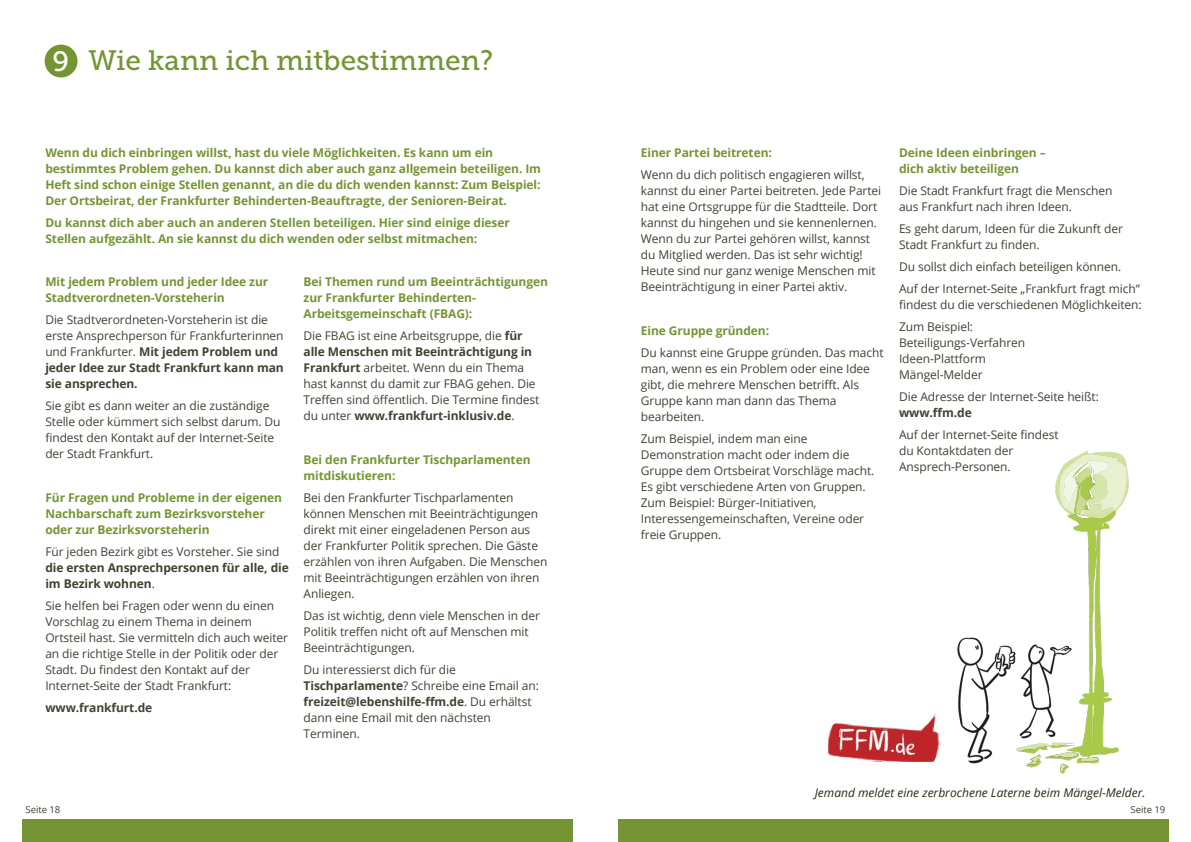
<style>
.page{position:relative;width:1191px;height:842px;background:#fff}
.page>*{position:absolute;margin:0;border:0;box-sizing:border-box;transform-origin:0 0}
.t1{font:28px "Museo Slab 500";color:#759535}
.t2{font:28px "Museo Slab 500";color:#fff}
.t3{font:12px/16px "Open Sans";letter-spacing:-.005em;color:#444034}
.t4{font:700 12px/16px "Open Sans";letter-spacing:-.005em;color:#759535}
.t5{font:700 12px/16px "Open Sans";letter-spacing:-.005em;color:#444034}
.t6{font:italic 12px "Open Sans";color:#2f2912}
.t7{font:9.6px "Open Sans";letter-spacing:-.005em;color:#444034}
.s1{font-weight:700}
.s2{font-weight:400}
</style>
<div class="page">
<div style="left:23px;top:819px;width:550px;height:23px;background:#759535"></div>
<div style="left:618px;top:819px;width:550px;height:23px;background:#759535"></div>
<img style="left:1081px;top:451px;width:47px;height:43px">
<img style="left:1060px;top:519px;width:58px;height:254px">
<img style="left:1070px;top:454px;width:57px;height:65px">
<img style="left:1067px;top:460px;width:41px;height:43px">
<img style="left:1015px;top:462px;width:83px;height:309px">
<img style="left:958px;top:637px;width:57px;height:126px">
<img style="left:828px;top:714px;width:112px;height:48px">
<img style="left:837px;top:724px;width:82px;height:37px">
<img style="left:1019px;top:645px;width:53px;height:94px">
<div style="left:45px;top:45px;width:32px;height:32px;background:#759535;border:2px solid #759535;border-radius:50%"></div>
<h1 class="t2" style="left:52px;top:50px;width:18px">9</h1>
<h1 class="t1" style="left:88px;top:49px;width:406px">Wie kann ich mitbestimmen?</h1>
<p class="t4" style="left:45px;top:145px;width:497px">Wenn du dich einbringen willst, hast du viele Möglichkeiten. Es kann um ein bestimmtes Problem gehen. Du kannst dich aber auch ganz allgemein beteiligen. Im Heft sind schon einige Stellen genannt, an die du dich wenden kannst: Zum Beispiel:<br>Der Ortsbeirat, der Frankfurter Behinderten-Beauftragte, der Senioren-Beirat.</p>
<p class="t4" style="left:45px;top:215px;width:466px">Du kannst dich aber auch an anderen Stellen beteiligen. Hier sind einige dieser<br>Stellen aufgezählt. An sie kannst du dich wenden oder selbst mitmachen:</p>
<h2 class="t4" style="left:45px;top:275px;width:224px">Mit jedem Problem und jeder Idee zur<br>Stadtverordneten-Vorsteherin</h2>
<p class="t3" style="left:45px;top:313px;width:240px">Die Stadtverordneten-Vorsteherin ist die erste Ansprechperson für Frankfurterinnen und Frankfurter. <span class="s1">Mit jedem Problem und jeder Idee zur Stadt Frankfurt kann man sie ansprechen.</span></p>
<p class="t3" style="left:45px;top:399px;width:237px">Sie gibt es dann weiter an die zuständige Stelle oder kümmert sich selbst darum. Du findest den Kontakt auf der Internet-Seite der Stadt Frankfurt.</p>
<h2 class="t4" style="left:45px;top:491px;width:238px">Für Fragen und Probleme in der eigenen<br>Nachbarschaft zum Bezirksvorsteher oder zur Bezirksvorsteherin</h2>
<p class="t5" style="left:45px;top:545px;width:245px"><span class="s2">Für jeden Bezirk gibt es Vorsteher. Sie sind </span>die ersten Ansprechpersonen für alle, die im Bezirk wohnen<span class="s2">.</span></p>
<p class="t3" style="left:45px;top:599px;width:244px">Sie helfen bei Fragen oder wenn du einen Vorschlag zu einem Thema in deinem Ortsteil hast. Sie vermitteln dich auch weiter an die richtige Stelle in der Politik oder der Stadt. Du findest den Kontakt auf der Internet-Seite der Stadt Frankfurt:</p>
<p class="t5" style="left:45px;top:701px;width:108px">www.frankfurt.de</p>
<h2 class="t4" style="left:303px;top:275px;width:246px">Bei Themen rund um Beeinträchtigungen zur Frankfurter Behinderten-<br>Arbeitsgemeinschaft (FBAG):</h2>
<p class="t3" style="left:303px;top:329px;width:237px">Die FBAG ist eine Arbeitsgruppe, die <span class="s1">für alle Menschen mit Beeinträchtigung in Frankfurt</span> arbeitet. Wenn du ein Thema hast kannst du damit zur FBAG gehen. Die Treffen sind öffentlich. Die Termine findest du unter <span class="s1">www.frankfurt-inklusiv.de</span>.</p>
<h2 class="t4" style="left:303px;top:453px;width:228px">Bei den Frankfurter Tischparlamenten mitdiskutieren:</h2>
<p class="t3" style="left:303px;top:491px;width:245px">Bei den Frankfurter Tischparlamenten können Menschen mit Beeinträchtigungen direkt mit einer eingeladenen Person aus der Frankfurter Politik sprechen. Die Gäste erzählen von ihren Aufgaben. Die Menschen mit Beeinträchtigungen erzählen von ihren Anliegen.</p>
<p class="t3" style="left:303px;top:609px;width:238px">Das ist wichtig, denn viele Menschen in der<br>Politik treffen nicht oft auf Menschen mit<br>Beeinträchtigungen.</p>
<p class="t3" style="left:303px;top:663px;width:237px">Du interessierst dich für die<br><span class="s1">Tischparlamente</span>? Schreibe eine Email an: <span class="s1">freizeit@lebenshilfe-ffm.de</span>. Du erhältst dann eine Email mit den nächsten<br>Terminen.</p>
<h2 class="t4" style="left:641px;top:145px;width:133px">Einer Partei beitreten:</h2>
<p class="t3" style="left:641px;top:167px;width:242px">Wenn du dich politisch engagieren willst, kannst du einer Partei beitreten. Jede Partei hat eine Ortsgruppe für die Stadtteile. Dort kannst du hingehen und sie kennenlernen.<br>Wenn du zur Partei gehören willst, kannst du Mitglied werden. Das ist sehr wichtig!<br>Heute sind nur ganz wenige Menschen mit Beeinträchtigung in einer Partei aktiv.</p>
<h2 class="t4" style="left:641px;top:323px;width:130px">Eine Gruppe gründen:</h2>
<p class="t3" style="left:641px;top:345px;width:244px">Du kannst eine Gruppe gründen. Das macht man, wenn es ein Problem oder eine Idee gibt, die mehrere Menschen betrifft. Als<br>Gruppe kann man dann das Thema bearbeiten.</p>
<p class="t3" style="left:641px;top:431px;width:235px">Zum Beispiel, indem man eine Demonstration macht oder indem die Gruppe dem Ortsbeirat Vorschläge macht.<br>Es gibt verschiedene Arten von Gruppen.<br>Zum Beispiel: Bürger-Initiativen, Interessengemeinschaften, Vereine oder freie Gruppen.</p>
<h2 class="t4" style="left:899px;top:145px;width:148px">Deine Ideen einbringen – dich aktiv beteiligen</h2>
<p class="t3" style="left:899px;top:183px;width:215px">Die Stadt Frankfurt fragt die Menschen aus Frankfurt nach ihren Ideen.</p>
<p class="t3" style="left:899px;top:221px;width:225px">Es geht darum, Ideen für die Zukunft der<br>Stadt Frankfurt zu finden.</p>
<p class="t3" style="left:899px;top:256px;width:242px;line-height:22px">Du sollst dich einfach beteiligen können.<br>Auf der Internet-Seite „Frankfurt fragt mich“</p>
<p class="t3" style="left:899px;top:294px;width:244px;line-height:22px">findest du die verschiedenen Möglichkeiten:<br>Zum Beispiel:</p>
<p class="t3" style="left:899px;top:335px;width:128px">Beteiligungs-Verfahren<br>Ideen-Plattform<br>Mängel-Melder</p>
<p class="t3" style="left:899px;top:389px;width:201px">Die Adresse der Internet-Seite heißt: <span class="s1">www.ffm.de</span></p>
<p class="t3" style="left:899px;top:427px;width:161px">Auf der Internet-Seite findest du Kontaktdaten der<br>Ansprech-Personen.</p>
<p class="t6" style="left:814px;top:787px;width:332px">Jemand meldet eine zerbrochene Laterne beim Mängel-Melder.</p>
<p class="t7" style="left:26px;top:806px;width:36px">Seite 18</p>
<p class="t7" style="left:1130px;top:806px;width:36px">Seite 19</p>
</div>
